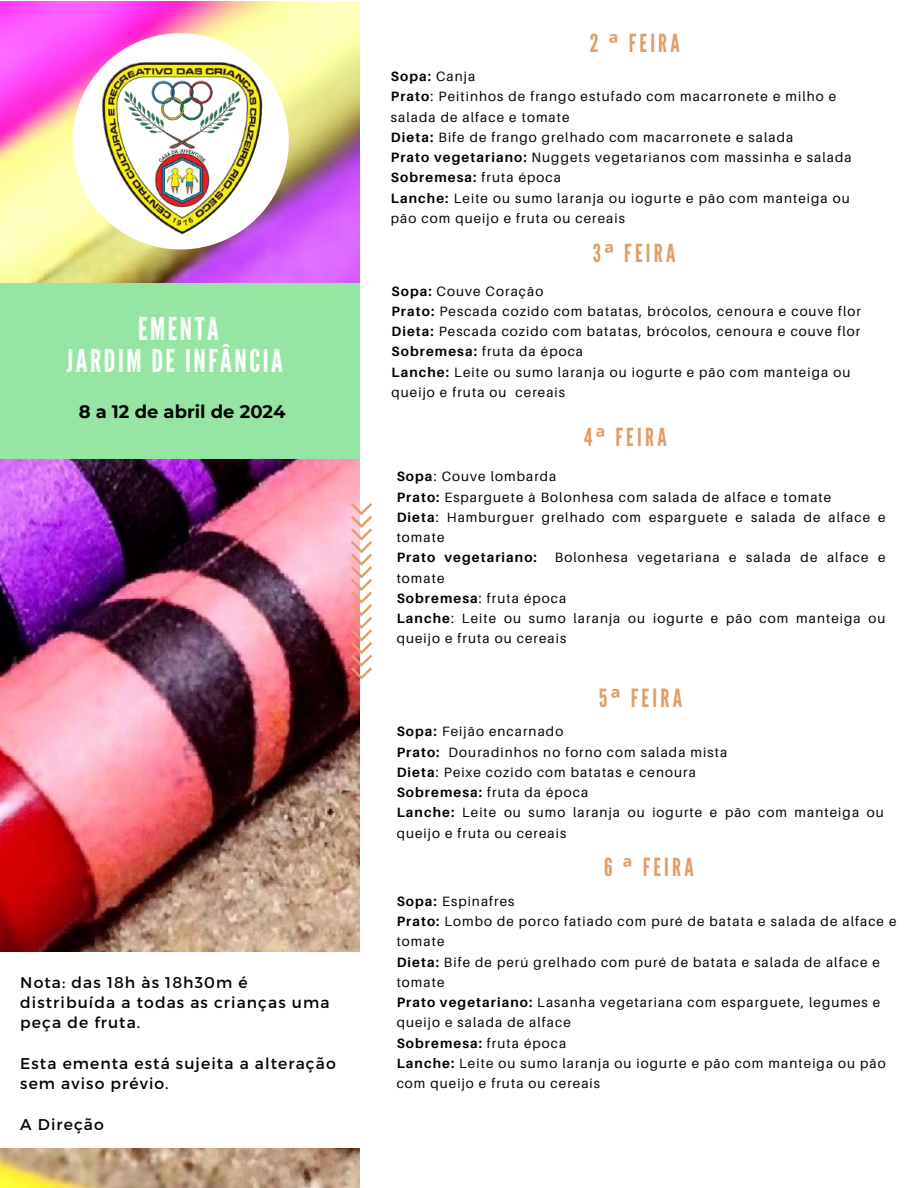
<style>
.page{position:relative;width:918px;height:1188px;background:#fff}
.page>*{position:absolute;margin:0;border:0;box-sizing:border-box;transform-origin:0 0}
.t1{font:31.35px/31.5px "League Gothic";letter-spacing:.08em;color:#fff;text-align:center}
.t2{font:25.05px "League Gothic";letter-spacing:.13em;color:#e19e68}
.t3{font:24.9px "League Gothic";letter-spacing:.13em;color:#e19e68}
.t4{font:700 18px "Montserrat";color:#000}
.t5{font:15.6px/20.2px "Montserrat";letter-spacing:.07em;color:#000}
.t6{font:13.5px/20.2px "Aileron";letter-spacing:.08em;color:#000}
.t7{font:700 13.5px "Aileron";letter-spacing:.08em;color:#000}
.s1{font-family:"Noto Sans";font-weight:700}
.s2{font-weight:700}
</style>
<div class="page">
<img style="left:0;top:1px;width:360px;height:1187px">
<svg style="left:351px;top:503px;width:21px;height:177px"></svg>
<svg style="left:73px;top:33px;width:216px;height:216px"></svg>
<img style="left:101px;top:60px;width:163px;height:176px">
<div style="left:0;top:283px;width:360px;height:176px;background:#96e6a3"></div>
<div style="left:0;top:952px;width:359px;height:196px;background:#fff"></div>
<h1 class="t1" style="left:67px;top:314px;width:218px">EMENTA<br>JARDIM DE INFÂNCIA</h1>
<h3 class="t4" style="left:79px;top:400px;width:208px">8 a 12 de abril de 2024</h3>
<p class="t5" style="left:20px;top:971px;width:311px">Nota: das 18h às 18h30m é distribuída a todas as crianças uma peça de fruta.</p>
<p class="t5" style="left:20px;top:1052px;width:317px">Esta ementa está sujeita a alteração sem aviso prévio.</p>
<p class="t5" style="left:20px;top:1113px;width:85px">A Direção</p>
<h3 class="t3" style="left:590px;top:28px;width:92px">2 <span class="s1">ª</span> FEIRA</h3>
<p class="t6" style="left:391px;top:66px;width:462px"><span class="s2">Sopa:</span> Canja<br><span class="s2">Prato</span>: Peitinhos de frango estufado com macarronete e milho e salada de alface e tomate<br><span class="s2">Dieta:</span> Bife de frango grelhado com macarronete e salada<br><span class="s2">Prato vegetariano:</span> Nuggets vegetarianos com massinha e salada <span class="s2">Sobremesa:</span> fruta época<br><span class="s2">Lanche:</span> Leite ou sumo laranja ou iogurte e pão com manteiga ou pão com queijo e fruta ou cereais</p>
<h3 class="t3" style="left:593px;top:238px;width:84px">3<span class="s1">ª</span> FEIRA</h3>
<p class="t6" style="left:391px;top:280px;width:471px"><span class="s2">Sopa:</span> Couve Coração<br><span class="s2">Prato:</span> Pescada cozido com batatas, brócolos, cenoura e couve flor <span class="s2">Dieta:</span> Pescada cozido com batatas, brócolos, cenoura e couve flor <span class="s2">Sobremesa:</span> fruta da época<br><span class="s2">Lanche:</span> Leite ou sumo laranja ou iogurte e pão com manteiga ou queijo e fruta ou cereais</p>
<h3 class="t3" style="left:584px;top:423px;width:84px">4<span class="s1">ª</span> FEIRA</h3>
<p class="t6" style="left:397px;top:466px;width:490px"><span class="s2">Sopa</span>: Couve lombarda<br><span class="s2">Prato:</span> Esparguete à Bolonhesa com salada de alface e tomate<br><span class="s2">Dieta</span>: Hamburguer grelhado com esparguete e salada de alface e tomate</p>
<p class="t7" style="left:397px;top:549px;width:142px">Prato vegetariano:</p>
<p class="t6" style="left:555px;top:547px;width:332px">Bolonhesa vegetariana e salada de alface e</p>
<p class="t6" style="left:397px;top:567px;width:490px">tomate<br><span class="s2">Sobremesa</span>: fruta época<br><span class="s2">Lanche</span>: Leite ou sumo laranja ou iogurte e pão com manteiga ou queijo e fruta ou cereais</p>
<h2 class="t2" style="left:599px;top:683px;width:85px">5<span class="s1">ª</span> FEIRA</h2>
<p class="t6" style="left:397px;top:721px;width:489px"><span class="s2">Sopa:</span> Feijão encarnado<br><span class="s2">Prato:</span> Douradinhos no forno com salada mista<br><span class="s2">Dieta</span>: Peixe cozido com batatas e cenoura<br><span class="s2">Sobremesa:</span> fruta da época<br><span class="s2">Lanche:</span> Leite ou sumo laranja ou iogurte e pão com manteiga ou queijo e fruta ou cereais</p>
<h3 class="t3" style="left:604px;top:853px;width:91px">6 <span class="s1">ª</span> FEIRA</h3>
<p class="t6" style="left:397px;top:891px;width:501px"><span class="s2">Sopa:</span> Espinafres<br><span class="s2">Prato:</span> Lombo de porco fatiado com puré de batata e salada de alface e tomate<br><span class="s2">Dieta:</span> Bife de perú grelhado com puré de batata e salada de alface e tomate<br><span class="s2">Prato vegetariano:</span> Lasanha vegetariana com esparguete, legumes e queijo e salada de alface<br><span class="s2">Sobremesa:</span> fruta época<br><span class="s2">Lanche:</span> Leite ou sumo laranja ou iogurte e pão com manteiga ou pão com queijo e fruta ou cereais</p>
</div>
